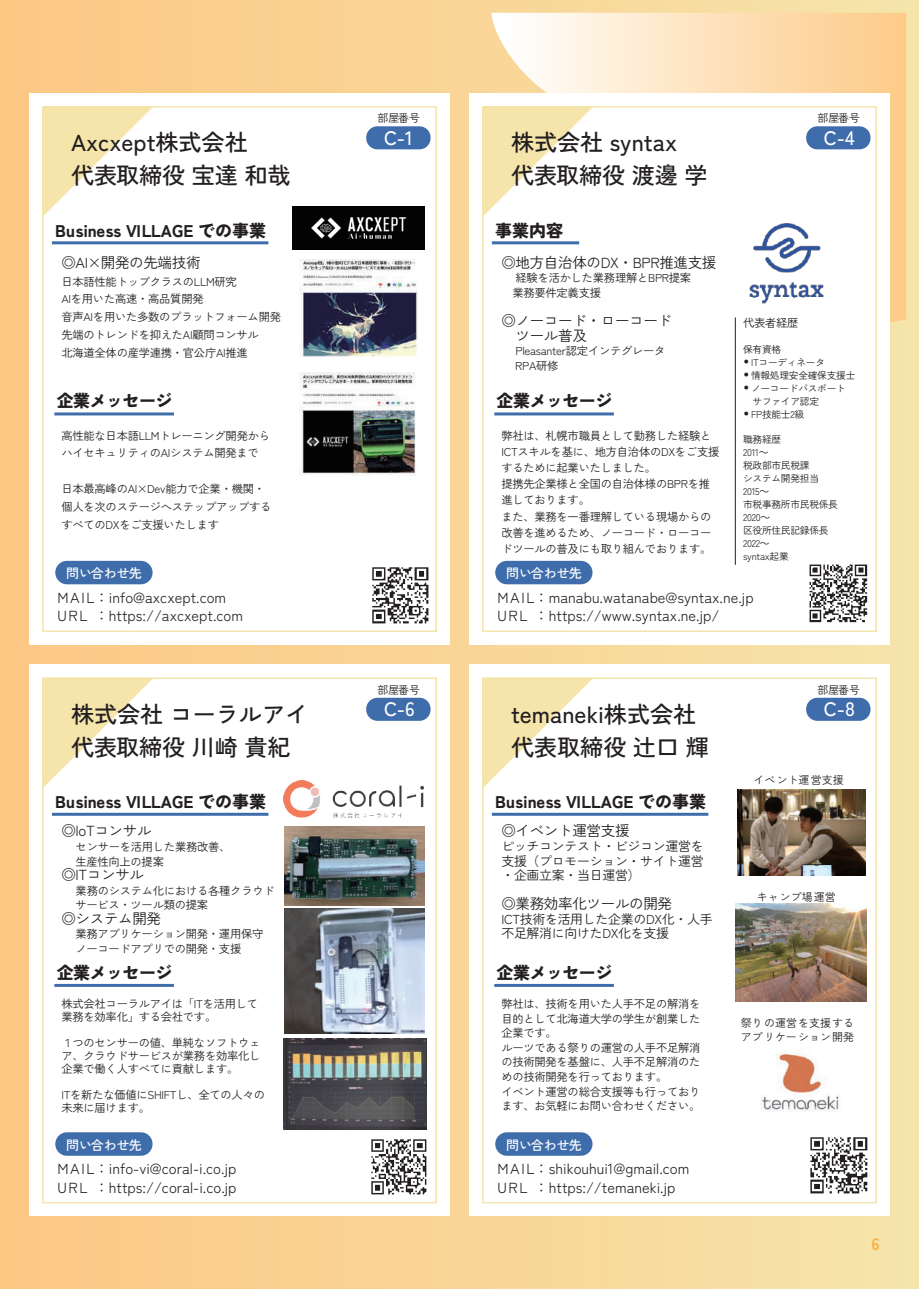
<style>
.page{position:relative;width:919px;height:1289px;background:#fff}
.page>*{position:absolute;margin:0;border:0;box-sizing:border-box;transform-origin:0 0}
.t1{font:500 23.1px/32.7px "Zen Kaku Gothic New";color:#231f20}
.t2{font:500 19.35px "Zen Kaku Gothic New";color:#fff}
.t3{font:900 16.95px "Zen Kaku Gothic New";letter-spacing:-.01em;color:#231f20}
.t4{font:900 16.95px "Zen Kaku Gothic New";letter-spacing:-.03em;color:#231f20}
.t5{font:700 16.5px "Zen Kaku Gothic New";color:#fbb03f}
.t6{font:14.55px/18.3px "Zen Kaku Gothic New";color:#231f20}
.t7{font:14.55px/14.5px "Zen Kaku Gothic New";letter-spacing:-.025em;color:#231f20}
.t8{font:12.9px/14.5px "Zen Kaku Gothic New";letter-spacing:-.025em;color:#231f20;text-align:justify}
.t9{font:500 12.9px "Zen Kaku Gothic New";color:#fff}
.t10{font:11.25px/14.5px "Zen Kaku Gothic New";letter-spacing:-.025em;color:#231f20}
.t11{font:10.95px/13.4px "Zen Kaku Gothic New";color:#231f20}
.t12{font:9.75px/12.9px "Zen Kaku Gothic New";letter-spacing:-.025em;color:#231f20}
.s1{font-family:"Koz Go Pr 6 N"}
</style>
<div class="page">
<div style="left:0;top:0;width:918px;height:1288px;background:linear-gradient(to right,#fdc885,#f6e5ac)"></div>
<svg style="left:491px;top:13px;width:415px;height:321px;background:#fde0b9"></svg>
<div style="left:29px;top:93px;width:420px;height:551px;background:#fff"></div>
<div style="left:468px;top:93px;width:421px;height:551px;background:#fff"></div>
<div style="left:29px;top:664px;width:420px;height:551px;background:#fff"></div>
<div style="left:468px;top:664px;width:421px;height:551px;background:#fff"></div>
<div style="left:42px;top:106px;width:395px;height:526px;background:#fff;border:2px solid #f5e5ab"></div>
<svg style="left:42px;top:106px;width:112px;height:111px"></svg>
<div style="left:55px;top:561px;width:97px;height:23px;background:#3f6dab;border-radius:12px"></div>
<div style="left:366px;top:126px;width:64px;height:23px;background:#3f6dab;border-radius:11px"></div>
<hr style="left:52px;top:241px;width:216px;height:3px;background:#3f6dab">
<hr style="left:54px;top:412px;width:120px;height:3px;background:#3f6dab">
<img style="left:372px;top:567px;width:57px;height:57px">
<img style="left:292px;top:206px;width:132px;height:44px">
<img style="left:299px;top:259px;width:118px;height:97px">
<img style="left:299px;top:372px;width:117px;height:103px">
<div style="left:482px;top:106px;width:394px;height:526px;background:#fff;border:2px solid #f5e5ab"></div>
<svg style="left:482px;top:106px;width:111px;height:111px"></svg>
<div style="left:495px;top:561px;width:97px;height:23px;background:#3f6dab;border-radius:12px"></div>
<div style="left:806px;top:126px;width:64px;height:23px;background:#3f6dab;border-radius:11px"></div>
<hr style="left:492px;top:241px;width:87px;height:3px;background:#3f6dab">
<hr style="left:494px;top:412px;width:120px;height:3px;background:#3f6dab">
<img style="left:735px;top:223px;width:89px;height:111px">
<hr style="left:734px;top:317px;width:1px;height:248px;background:#231f20">
<img style="left:809px;top:564px;width:59px;height:59px">
<div style="left:42px;top:677px;width:395px;height:526px;background:#fff;border:2px solid #f5e5ab"></div>
<svg style="left:42px;top:677px;width:112px;height:111px"></svg>
<div style="left:55px;top:1132px;width:97px;height:23px;background:#3f6dab;border-radius:12px"></div>
<div style="left:366px;top:697px;width:64px;height:23px;background:#3f6dab;border-radius:11px"></div>
<hr style="left:52px;top:812px;width:216px;height:3px;background:#3f6dab">
<hr style="left:54px;top:983px;width:120px;height:3px;background:#3f6dab">
<img style="left:371px;top:1139px;width:56px;height:56px">
<img style="left:284px;top:908px;width:141px;height:125px">
<img style="left:284px;top:826px;width:141px;height:79px">
<img style="left:284px;top:780px;width:140px;height:37px">
<img style="left:284px;top:1038px;width:142px;height:91px">
<div style="left:482px;top:677px;width:394px;height:526px;background:#fff;border:2px solid #f5e5ab"></div>
<svg style="left:482px;top:677px;width:111px;height:111px"></svg>
<div style="left:495px;top:1132px;width:97px;height:23px;background:#3f6dab;border-radius:12px"></div>
<div style="left:806px;top:697px;width:64px;height:23px;background:#3f6dab;border-radius:11px"></div>
<hr style="left:492px;top:812px;width:216px;height:3px;background:#3f6dab">
<hr style="left:494px;top:983px;width:120px;height:3px;background:#3f6dab">
<img style="left:761px;top:1053px;width:80px;height:59px">
<img style="left:735px;top:903px;width:131px;height:98px">
<img style="left:737px;top:790px;width:128px;height:85px">
<img style="left:810px;top:1137px;width:58px;height:57px">
<h1 class="t1" style="left:71px;top:126px;width:221px">Axcxept株式会社<br>代表取締役 宝達 和哉</h1>
<h3 class="t3" style="left:55px;top:220px;width:212px">Business VILLAGE での事業</h3>
<p class="t7" style="left:61px;top:255px;width:141px">◎AI×開発の先端技術</p>
<p class="t10" style="left:61px;top:272px;width:221px;line-height:17.9px">日本語性能トップクラスのLLM研究<br>AIを用いた高速・高品質開発<br>音声AIを用いた多数のプラットフォーム開発先端のトレンドを抑えたAI顧問コンサル<br>北海道全体の産学連携・官公庁AI推進</p>
<h3 class="t4" style="left:57px;top:390px;width:117px">企業メッセージ</h3>
<p class="t10" style="left:61px;top:426px;width:210px;line-height:17.9px">高性能な日本語LLMトレーニング開発からハイセキュリティのAIシステム開発まで</p>
<p class="t10" style="left:61px;top:480px;width:212px;line-height:17.9px">日本最高峰のAI×Dev能力で 企業・機関・個人を次のステージへステップアップするすべてのDXをご支援いたします</p>
<p class="t9" style="left:66px;top:565px;width:77px">問い合わせ先</p>
<p class="t6" style="left:57px;top:588px;width:170px">MAIL：info@axcxept.com<br>URL</p>
<p class="t6" style="left:94px;top:606px;width:150px">：https://axcxept.com</p>
<h1 class="t1" style="left:71px;top:697px;width:238px">株式会社 コーラルアイ代表取締役 川崎 貴紀</h1>
<h3 class="t3" style="left:55px;top:791px;width:212px">Business VILLAGE での事業</h3>
<p class="t7" style="left:61px;top:823px;width:92px">◎IoTコンサル</p>
<p class="t10" style="left:61px;top:839px;width:171px;text-indent:14px">センサーを活用した業務改善、　 生産性向上の提案</p>
<p class="t6" style="left:61px;top:865px;width:84px">◎ITコンサル</p>
<p class="t10" style="left:64px;top:883px;width:212px;text-indent:11px">業務のシステム化における各種クラウド　サービス・ツール類の提案</p>
<p class="t6" style="left:61px;top:909px;width:101px">◎システム開発</p>
<p class="t10" style="left:61px;top:927px;width:203px">　 業務アプリケーション開発・運用保守　 ノーコードアプリでの開発・支援</p>
<h3 class="t4" style="left:57px;top:961px;width:117px">企業メッセージ</h3>
<p class="t10" style="left:61px;top:997px;width:198px;line-height:12.9px">株式会社コーラルアイは「ITを活用して業務を効率化」する会社です。</p>
<p class="t10" style="left:61px;top:1036px;width:200px;line-height:12.9px;text-align:justify">１つのセンサーの値、単純なソフトウェア、クラウドサービスが業務を効率化し企業で働く人すべてに貢献します。</p>
<p class="t10" style="left:61px;top:1088px;width:205px;line-height:12.9px">ITを新たな価値にSHIFTし、全ての人々の未来に届けます。</p>
<p class="t9" style="left:66px;top:1136px;width:77px">問い合わせ先</p>
<p class="t6" style="left:57px;top:1159px;width:180px">MAIL：info-vi@coral-i.co.jp<br>URL</p>
<p class="t6" style="left:94px;top:1177px;width:144px">：https://coral-i.co.jp</p>
<p class="t11" style="left:377px;top:111px;width:44px">部屋番号</p>
<h2 class="t2" style="left:384px;top:126px;width:30px">C-1</h2>
<p class="t11" style="left:377px;top:683px;width:44px">部屋番号</p>
<h2 class="t2" style="left:384px;top:697px;width:32px">C-6</h2>
<h1 class="t1" style="left:511px;top:126px;width:198px">株式会社 syntax<br>代表取締役 渡邊 学</h1>
<h3 class="t3" style="left:495px;top:220px;width:69px">事業内容</h3>
<p class="t7" style="left:501px;top:255px;width:216px">◎地方自治体のDX・BPR推進支援</p>
<p class="t10" style="left:501px;top:271px;width:191px;text-indent:14px">経験を活かした業務理解とBPR提案　業務要件定義支援</p>
<p class="t7" style="left:501px;top:313px;width:172px">◎ノーコード・ローコード　ツール普及</p>
<p class="t10" style="left:501px;top:344px;width:166px;text-indent:14px">Pleasanter認定インテグレータ　 RPA研修</p>
<h3 class="t4" style="left:496px;top:390px;width:117px">企業メッセージ</h3>
<p class="t10" style="left:501px;top:427px;width:219px;line-height:16.2px">弊社は、札幌市職員として勤務した経験と<br>ICTスキルを基に、地方自治体のDXをご支援するために起業いたしました。<br>提携先企業様と全国の自治体様のBPRを推進しております。<br>また、業務を一番理解している現場からの改善を進めるため、ノーコード・ローコードツールの普及にも取り組んでおります。</p>
<p class="t11" style="left:817px;top:111px;width:44px">部屋番号</p>
<h2 class="t2" style="left:823px;top:126px;width:32px">C-4</h2>
<p class="t10" style="left:743px;top:315px;width:57px">代表者経歴</p>
<p class="t12" style="left:743px;top:343px;width:40px">保有資格</p>
<p class="t12" style="left:743px;top:356px;width:84px"><sup>●</sup> ITコーディネータ</p>
<p class="t12" style="left:743px;top:368px;width:114px"><sup>●</sup> 情報処理安全確保支援士</p>
<p class="t12" style="left:743px;top:381px;width:104px"><sup>●</sup> ノーコードパスポート　サファイア認定</p>
<p class="t12" style="left:743px;top:407px;width:63px"><sup>●</sup> FP技能士2級</p>
<p class="t12" style="left:743px;top:433px;width:96px">職務経歴<br>2011<span class="s1">～<br></span>税政部市民税課<br>システム開発担当<br>2015<span class="s1">～<br></span>市税事務所市民税係長<br>2020<span class="s1">～<br></span>区役所住民記録係長<br>2022<span class="s1">～<br></span>syntax起業</p>
<p class="t9" style="left:506px;top:565px;width:77px">問い合わせ先</p>
<p class="t6" style="left:497px;top:588px;width:258px">MAIL：manabu.watanabe@syntax.ne.jp<br>URL</p>
<p class="t6" style="left:534px;top:606px;width:187px">：https://www.syntax.ne.jp/</p>
<h1 class="t1" style="left:511px;top:697px;width:199px">temaneki株式会社代表取締役 辻口 輝</h1>
<h3 class="t3" style="left:495px;top:791px;width:212px">Business VILLAGE での事業</h3>
<p class="t7" style="left:501px;top:823px;width:130px">◎イベント運営支援</p>
<p class="t8" style="left:501px;top:839px;width:204px">ピッチコンテスト・ビジコン運営を支援（プロモーション・サイト運営・企画立案・当日運営）</p>
<p class="t7" style="left:501px;top:896px;width:172px">◎業務効率化ツールの開発</p>
<p class="t8" style="left:501px;top:911px;width:213px">ICT技術を活用した企業のDX化・人手不足解消に向けたDX化を支援</p>
<h3 class="t4" style="left:496px;top:961px;width:117px">企業メッセージ</h3>
<p class="t10" style="left:501px;top:996px;width:200px">弊社は、技術を用いた人手不足の解消を目的として北海道大学の学生が創業した企業です。<br>ルーツである祭りの運営の人手不足解消の技術開発を基盤に、人手不足解消のための技術開発を行っております。<br>イベント運営の総合支援等も行っております、お気軽にお問い合わせください。</p>
<p class="t9" style="left:506px;top:1136px;width:77px">問い合わせ先</p>
<p class="t6" style="left:497px;top:1159px;width:193px">MAIL：shikouhui1@gmail.com<br>URL</p>
<p class="t6" style="left:534px;top:1177px;width:143px">：https://temaneki.jp</p>
<p class="t11" style="left:817px;top:683px;width:44px">部屋番号</p>
<h2 class="t2" style="left:823px;top:697px;width:33px">C-8</h2>
<p class="t11" style="left:753px;top:773px;width:91px">イベント運営支援</p>
<p class="t11" style="left:756px;top:889px;width:80px">キャンプ場運営</p>
<p class="t11" style="left:740px;top:1016px;width:115px">祭りの運営を支援するアプリケーション開発</p>
<h3 class="t5" style="left:871px;top:1233px;width:10px">6</h3>
</div>
